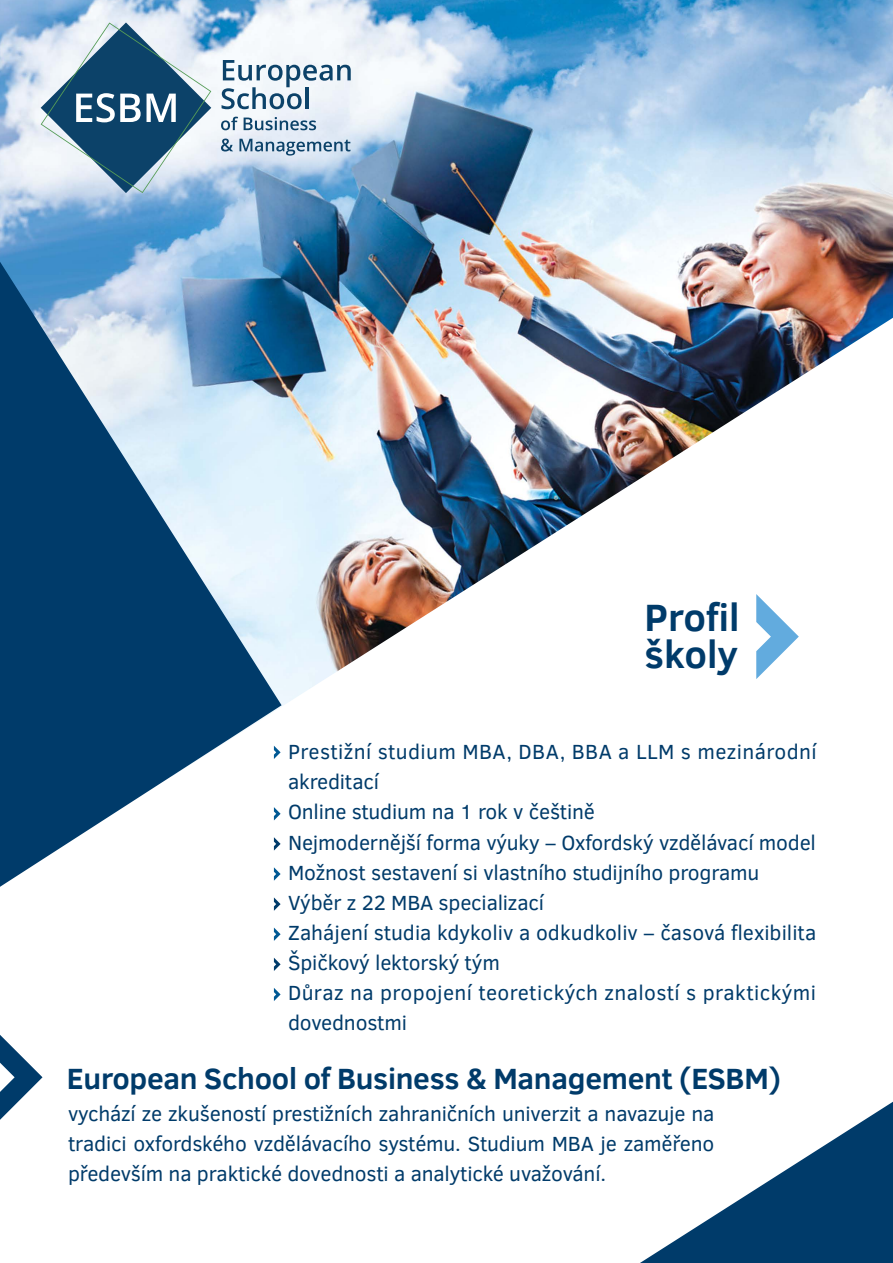
<style>
.page{position:relative;width:893px;height:1263px;background:#fff}
.page>*{position:absolute;margin:0;border:0;box-sizing:border-box;transform-origin:0 0}
.t1{font:700 39px/37.5px "Clear Sans";color:#003b6a}
.t2{font:700 30px "Clear Sans";letter-spacing:-.01em;color:#003b6a}
.t3{font:21px/30px "Clear Sans";letter-spacing:-.01em;color:#003b6a}
</style>
<div class="page">
<img style="left:0;top:0;width:893px;height:706px">
<svg style="left:0;top:262px;width:282px;height:625px;fill:#00436b"></svg>
<svg style="left:222px;top:60px;width:129px;height:49px"></svg>
<hr style="left:305px;top:87px;width:4px;height:22px;background:#0c4269">
<svg style="left:221px;top:117px;width:17px;height:13px"></svg>
<svg style="left:244px;top:117px;width:72px;height:13px"></svg>
<svg style="left:221px;top:139px;width:12px;height:12px"></svg>
<svg style="left:239px;top:139px;width:111px;height:17px;background:#a2b9cd"></svg>
<svg style="left:41px;top:22px;width:170px;height:171px"></svg>
<svg style="left:0;top:1035px;width:43px;height:85px"></svg>
<svg style="left:756px;top:594px;width:43px;height:85px"></svg>
<svg style="left:274px;top:958px;width:7px;height:13px"></svg>
<svg style="left:274px;top:897px;width:7px;height:14px"></svg>
<svg style="left:274px;top:837px;width:7px;height:13px"></svg>
<svg style="left:274px;top:988px;width:7px;height:13px"></svg>
<svg style="left:274px;top:927px;width:7px;height:14px"></svg>
<svg style="left:274px;top:867px;width:7px;height:14px"></svg>
<svg style="left:274px;top:807px;width:7px;height:13px"></svg>
<svg style="left:274px;top:746px;width:7px;height:13px"></svg>
<svg style="left:640px;top:1101px;width:253px;height:162px"></svg>
<h1 class="t1" style="left:645px;top:597px;width:96px">Profil školy</h1>
<p class="t3" style="left:288px;top:737px;width:530px">Prestižní studium MBA, DBA, BBA a LLM s mezinárodní akreditací<br>Online studium na 1 rok v češtině<br>Nejmodernější forma výuky – Oxfordský vzdělávací model Možnost sestavení si vlastního studijního programu Výběr z 22 MBA specializací<br>Zahájení studia kdykoliv a odkudkoliv – časová flexibilita Špičkový lektorský tým<br>Důraz na propojení teoretických znalostí s praktickými dovednostmi</p>
<h2 class="t2" style="left:67px;top:1057px;width:715px">European School of Business &amp; Management (ESBM(</h2>
<p class="t3" style="left:68px;top:1098px;width:648px;text-align:justify">vychází ze zkušeností prestižních zahraničních univerzit a navazuje na tradici oxfordského vzdělávacího systému. Studium MBA je zaměřeno především na praktické dovednosti a analytické uvažování.</p>
</div>
